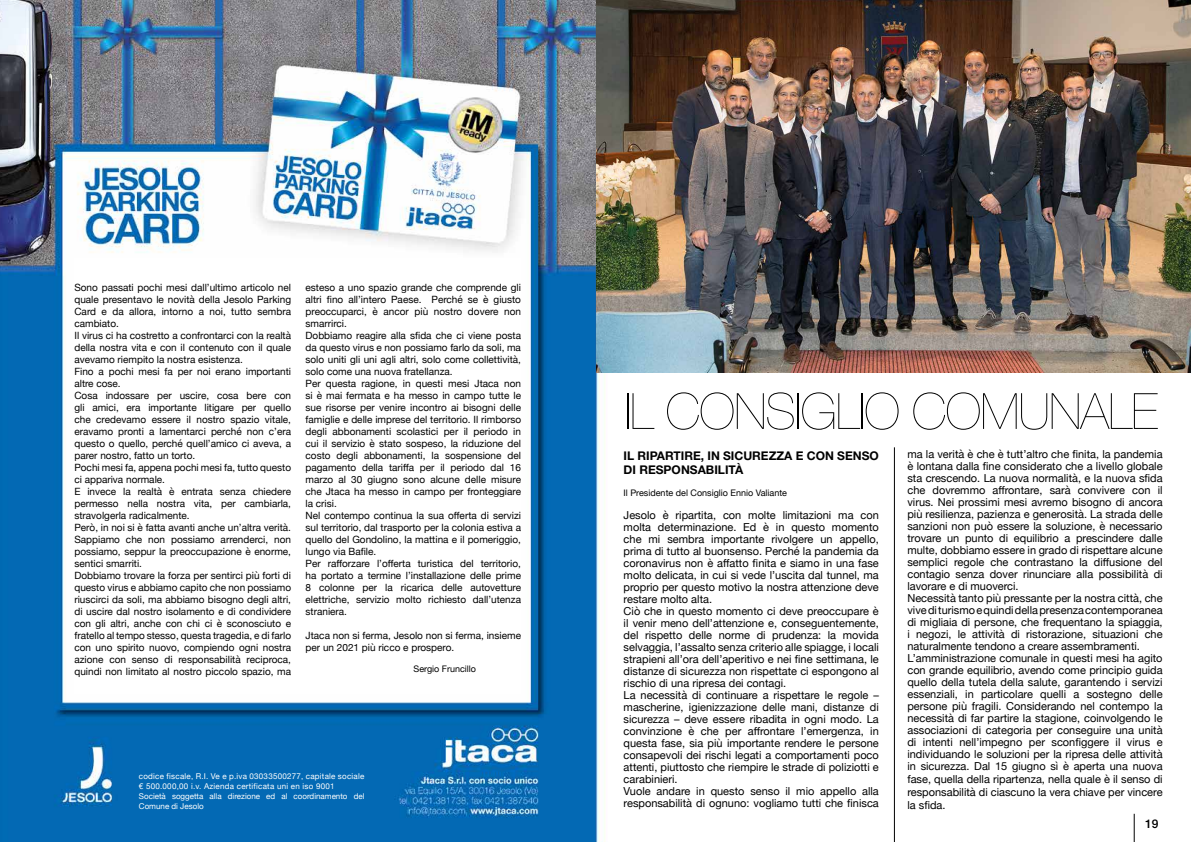
<style>
.page{position:relative;width:1191px;height:842px;background:#fff}
.page>*{position:absolute;margin:0;border:0;box-sizing:border-box;transform-origin:0 0}
.t1{font:200 50px "Helvetica Neue LT Std";letter-spacing:-.02em;color:#000}
.t2{font:700 12px/14.4px "Helvetica Neue LT Std";color:#000}
.t3{font:500 12px "Helvetica Neue LT Std";color:#000}
.t4{font:11px/12px "Helvetica Neue";color:#000}
.t5{font:10px/12px "Helvetica Neue";color:#000}
.t6{font:9px "Helvetica Neue";color:#000}
.t7{font:8px/10px "Helvetica Neue";letter-spacing:.03em;color:#fff}
</style>
<div class="page">
<img style="left:0;top:0;width:605px;height:842px">
<div style="left:74px;top:258px;width:446px;height:435px;background:#fff"></div>
<svg style="left:1133px;top:814px;width:1px;height:28px"></svg>
<img style="left:596px;top:0;width:595px;height:373px">
<hr style="left:894px;top:447px;width:1px;height:395px;background:#000">
<p class="t5" style="left:74px;top:282px;width:218px">Sono passati pochi mesi dall’ultimo articolo nel quale presentavo le novità della Jesolo Parking Card e da allora, intorno a noi, tutto sembra cambiato.<br>Il virus ci ha costretto a confrontarci con la realtà della nostra vita e con il contenuto con il quale avevamo riempito la nostra esistenza.<br>Fino a pochi mesi fa per noi erano importanti altre cose.<br>Cosa indossare per uscire, cosa bere con gli amici, era importante litigare per quello che credevamo essere il nostro spazio vitale, eravamo pronti a lamentarci perché non c’era questo o quello, perché quell’amico ci aveva, a parer nostro, fatto un torto.<br>Pochi mesi fa, appena pochi mesi fa, tutto questo ci appariva normale.<br>E invece la realtà è entrata senza chiedere permesso nella nostra vita, per cambiarla, stravolgerla radicalmente.<br>Però, in noi si è fatta avanti anche un’altra verità.<br>Sappiamo che non possiamo arrenderci, non possiamo, seppur la preoccupazione è enorme, sentici smarriti.<br>Dobbiamo trovare la forza per sentirci più forti di questo virus e abbiamo capito che non possiamo riuscirci da soli, ma abbiamo bisogno degli altri, di uscire dal nostro isolamento e di condividere con gli altri, anche con chi ci è sconosciuto e fratello al tempo stesso, questa tragedia, e di farlo con uno spirito nuovo, compiendo ogni nostra azione con senso di responsabilità reciproca, quindi non limitato al nostro piccolo spazio, ma</p>
<p class="t5" style="left:305px;top:282px;width:217px">esteso a uno spazio grande che comprende gli altri fino all’intero Paese. Perché se è giusto preoccuparci, è ancor più nostro dovere non smarrirci.<br>Dobbiamo reagire alla sfida che ci viene posta da questo virus e non possiamo farlo da soli, ma solo uniti gli uni agli altri, solo come collettività, solo come una nuova fratellanza.<br>Per questa ragione, in questi mesi Jtaca non si è mai fermata e ha messo in campo tutte le sue risorse per venire incontro ai bisogni delle famiglie e delle imprese del territorio. Il rimborso degli abbonamenti scolastici per il periodo in cui il servizio è stato sospeso, la riduzione del costo degli abbonamenti, la sospensione del pagamento della tariffa per il periodo dal 16 marzo al 30 giugno sono alcune delle misure che Jtaca ha messo in campo per fronteggiare la crisi.<br>Nel contempo continua la sua offerta di servizi sul territorio, dal trasporto per la colonia estiva a quello del Gondolino, la mattina e il pomeriggio, lungo via Bafile.<br>Per rafforzare l’offerta turistica del territorio, ha portato a termine l’installazione delle prime 8 colonne per la ricarica delle autovetture elettriche, servizio molto richiesto dall’utenza straniera.</p>
<p class="t5" style="left:305px;top:630px;width:217px">Jtaca non si ferma, Jesolo non si ferma, insieme per un 2021 più ricco e prospero.</p>
<p class="t6" style="left:413px;top:663px;width:64px">Sergio Fruncillo</p>
<p class="t7" style="left:139px;top:772px;width:227px">codice fiscale, R.I. Ve e p.iva 03033500277, capitale sociale € 500.000,00 i.v. Azienda certificata uni en iso 9001<br>Società soggetta alla direzione ed al coordinamento del Comune di Jesolo</p>
<h1 class="t1" style="left:624px;top:382px;width:535px">IL CONSIGLIO COMUNALE</h1>
<p class="t4" style="left:907px;top:448px;width:257px">ma la verità è che è tutt’altro che finita, la pandemia è lontana dalla fine considerato che a livello globale sta crescendo. La nuova normalità, e la nuova sfida che dovremmo affrontare, sarà convivere con il virus. Nei prossimi mesi avremo bisogno di ancora più resilienza, pazienza e generosità. La strada delle sanzioni non può essere la soluzione, è necessario trovare un punto di equilibrio a prescindere dalle multe, dobbiamo essere in grado di rispettare alcune semplici regole che contrastano la diffusione del contagio senza dover rinunciare alla possibilità di lavorare e di muoverci.<br>Necessità tanto più pressante per la nostra città, che vive di turismo e quindi della presenza contemporanea di migliaia di persone, che frequentano la spiaggia, i negozi, le attività di ristorazione, situazioni che naturalmente tendono a creare assembramenti.<br>L’amministrazione comunale in questi mesi ha agito con grande equilibrio, avendo come principio guida quello della tutela della salute, garantendo i servizi essenziali, in particolare quelli a sostegno delle persone più fragili. Considerando nel contempo la necessità di far partire la stagione, coinvolgendo le associazioni di categoria per conseguire una unità di intenti nell’impegno per sconfiggere il virus e individuando le soluzioni per la ripresa delle attività in sicurezza. Dal 15 giugno sì è aperta una nuova</p>
<p class="t4" style="left:907px;top:773px;width:257px;line-height:13.2px;text-align:justify">fase, quella della ripartenza, nella quale è il senso di responsabilità di ciascuno la vera chiave per vincere la sfida.</p>
<p class="t2" style="left:623px;top:448px;width:257px">IL RIPARTIRE, IN SICUREZZA E CON SENSO<br>DI RESPONSABILITÀ</p>
<p class="t6" style="left:623px;top:486px;width:165px">Il Presidente del Consiglio Ennio Valiante</p>
<p class="t4" style="left:623px;top:510px;width:257px">Jesolo è ripartita, con molte limitazioni ma con molta determinazione. Ed è in questo momento che mi sembra importante rivolgere un appello, prima di tutto al buonsenso. Perché la pandemia da coronavirus non è affatto finita e siamo in una fase molto delicata, in cui si vede l’uscita dal tunnel, ma proprio per questo motivo la nostra attenzione deve restare molto alta.<br>Ciò che in questo momento ci deve preoccupare è il venir meno dell’attenzione e, conseguentemente, del rispetto delle norme di prudenza: la movida selvaggia, l’assalto senza criterio alle spiagge, i locali strapieni all’ora dell’aperitivo e nei fine settimana, le distanze di sicurezza non rispettate ci espongono al rischio di una ripresa dei contagi.<br>La necessità di continuare a rispettare le regole – mascherine, igienizzazione delle mani, distanze di sicurezza – deve essere ribadita in ogni modo. La convinzione è che per affrontare l’emergenza, in questa fase, sia più importante rendere le persone consapevoli dei rischi legati a comportamenti poco attenti, piuttosto che riempire le strade di poliziotti e carabinieri.<br>Vuole andare in questo senso il mio appello alla responsabilità di ognuno: vogliamo tutti che finisca</p>
<p class="t3" style="left:1145px;top:817px;width:15px">19</p>
</div>
